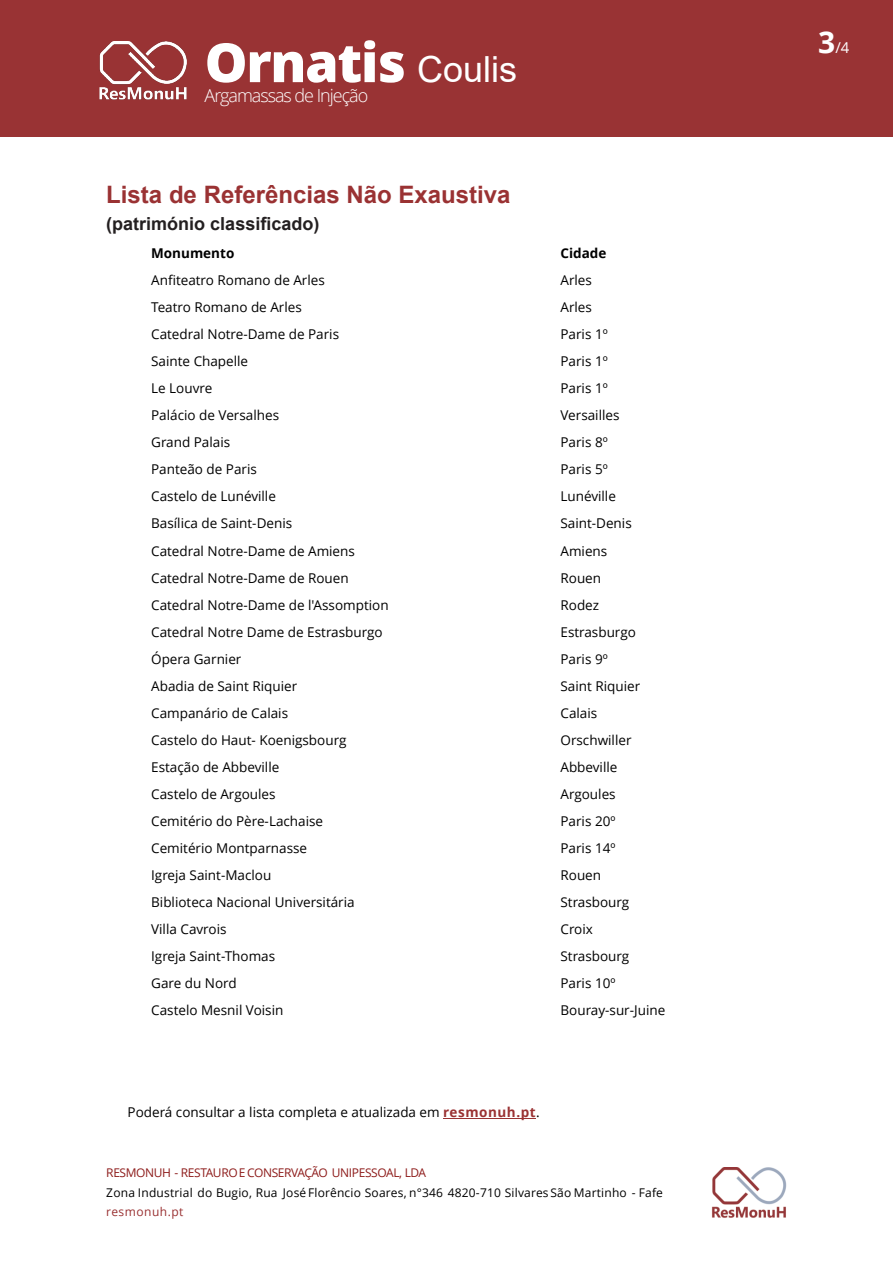
<style>
.page{position:relative;width:893px;height:1263px;background:#fff}
.page>*{position:absolute;margin:0;border:0;box-sizing:border-box;transform-origin:0 0}
.t1{font:800 54px "Open Sans";letter-spacing:-.025em;color:#fff}
.t2{font:700 24px "Arial";color:#9a3233}
.t3{font:700 18px "Arial";color:#231f20}
.t4{font:300 18px "Open Sans";letter-spacing:-.055em;color:#fff}
.t5{font:15px "Open Sans";color:#fff}
.t6{font:13.5px "Open Sans";color:#000}
.t7{font:700 13.5px "Open Sans";color:#000}
.t8{font:12px "Open Sans";letter-spacing:.015em;color:#000}
.t9{font:12px "Open Sans";letter-spacing:-.03em;color:#8d1b1a}
.t10{font:12px "Open Sans";letter-spacing:.04em;color:#9a3233}
.s1{font-family:"Arial";font-weight:400;font-size:36px}
.s2{font-weight:700;font-size:30px}
.s3{font-weight:700;color:#9a3233}
</style>
<div class="page">
<div style="left:0;top:0;width:893px;height:137px;background:#993334"></div>
<hr style="left:443px;top:1118px;width:93px;height:1px;background:#9a3233">
<img style="left:712px;top:1168px;width:75px;height:50px">
<img style="left:99px;top:41px;width:88px;height:59px">
<h1 class="t1" style="left:205px;top:41px;width:314px">Ornatis <span class="s1">Coulis</span></h1>
<p class="t5" style="left:818px;top:41px;width:33px"><span class="s2">3</span>/4</p>
<h3 class="t4" style="left:205px;top:88px;width:165px">Argamassas de Injeção</h3>
<h2 class="t2" style="left:106px;top:185px;width:406px">Lista de Referências Não Exaustiva</h2>
<h3 class="t3" style="left:106px;top:217px;width:215px">(património classificado)</h3>
<p class="t7" style="left:151px;top:248px;width:85px">Monumento</p>
<p class="t7" style="left:560px;top:248px;width:47px">Cidade</p>
<p class="t6" style="left:151px;top:275px;width:175px">Anfiteatro Romano de Arles</p>
<p class="t6" style="left:560px;top:275px;width:33px">Arles</p>
<p class="t6" style="left:151px;top:302px;width:152px">Teatro Romano de Arles</p>
<p class="t6" style="left:560px;top:302px;width:33px">Arles</p>
<p class="t6" style="left:151px;top:329px;width:189px">Catedral Notre-Dame de Paris</p>
<p class="t6" style="left:560px;top:329px;width:49px">Paris 1º</p>
<p class="t6" style="left:151px;top:356px;width:99px">Sainte Chapelle</p>
<p class="t6" style="left:560px;top:356px;width:49px">Paris 1º</p>
<p class="t6" style="left:151px;top:383px;width:63px">Le Louvre</p>
<p class="t6" style="left:560px;top:383px;width:49px">Paris 1º</p>
<p class="t6" style="left:151px;top:410px;width:129px">Palácio de Versalhes</p>
<p class="t6" style="left:560px;top:410px;width:61px">Versailles</p>
<p class="t6" style="left:151px;top:437px;width:81px">Grand Palais</p>
<p class="t6" style="left:560px;top:437px;width:49px">Paris 8º</p>
<p class="t6" style="left:151px;top:464px;width:107px">Panteão de Paris</p>
<p class="t6" style="left:560px;top:464px;width:49px">Paris 5º</p>
<p class="t6" style="left:151px;top:491px;width:126px">Castelo de Lunéville</p>
<p class="t6" style="left:560px;top:491px;width:57px">Lunéville</p>
<p class="t6" style="left:151px;top:518px;width:143px">Basílica de Saint-Denis</p>
<p class="t6" style="left:560px;top:518px;width:73px">Saint-Denis</p>
<p class="t6" style="left:151px;top:545px;width:205px">Catedral Notre-Dame de Amiens</p>
<p class="t6" style="left:560px;top:545px;width:48px">Amiens</p>
<p class="t6" style="left:151px;top:572px;width:199px">Catedral Notre-Dame de Rouen</p>
<p class="t6" style="left:560px;top:572px;width:42px">Rouen</p>
<p class="t6" style="left:151px;top:599px;width:239px">Catedral Notre-Dame de l'Assomption</p>
<p class="t6" style="left:560px;top:599px;width:40px">Rodez</p>
<p class="t6" style="left:151px;top:626px;width:233px">Catedral Notre Dame de Estrasburgo</p>
<p class="t6" style="left:560px;top:626px;width:77px">Estrasburgo</p>
<p class="t6" style="left:151px;top:653px;width:92px">Ópera Garnier</p>
<p class="t6" style="left:560px;top:653px;width:49px">Paris 9º</p>
<p class="t6" style="left:151px;top:680px;width:148px">Abadia de Saint Riquier</p>
<p class="t6" style="left:560px;top:680px;width:81px">Saint Riquier</p>
<p class="t6" style="left:151px;top:707px;width:138px">Campanário de Calais</p>
<p class="t6" style="left:560px;top:707px;width:38px">Calais</p>
<p class="t6" style="left:151px;top:734px;width:197px">Castelo do Haut- Koenigsbourg</p>
<p class="t6" style="left:560px;top:734px;width:73px">Orschwiller</p>
<p class="t6" style="left:151px;top:761px;width:130px">Estação de Abbeville</p>
<p class="t6" style="left:560px;top:761px;width:58px">Abbeville</p>
<p class="t6" style="left:151px;top:788px;width:126px">Castelo de Argoules</p>
<p class="t6" style="left:560px;top:788px;width:57px">Argoules</p>
<p class="t6" style="left:151px;top:815px;width:173px">Cemitério do Père-Lachaise</p>
<p class="t6" style="left:560px;top:815px;width:57px">Paris 20º</p>
<p class="t6" style="left:151px;top:842px;width:157px">Cemitério Montparnasse</p>
<p class="t6" style="left:560px;top:842px;width:57px">Paris 14º</p>
<p class="t6" style="left:151px;top:870px;width:122px">Igreja Saint-Maclou</p>
<p class="t6" style="left:560px;top:870px;width:42px">Rouen</p>
<p class="t6" style="left:151px;top:897px;width:205px">Biblioteca Nacional Universitária</p>
<p class="t6" style="left:560px;top:897px;width:70px">Strasbourg</p>
<p class="t6" style="left:151px;top:924px;width:77px">Villa Cavrois</p>
<p class="t6" style="left:560px;top:924px;width:34px">Croix</p>
<p class="t6" style="left:151px;top:951px;width:126px">Igreja Saint-Thomas</p>
<p class="t6" style="left:560px;top:951px;width:70px">Strasbourg</p>
<p class="t6" style="left:151px;top:978px;width:87px">Gare du Nord</p>
<p class="t6" style="left:560px;top:978px;width:57px">Paris 10º</p>
<p class="t6" style="left:151px;top:1005px;width:134px">Castelo Mesnil Voisin</p>
<p class="t6" style="left:560px;top:1005px;width:106px">Bouray-sur-Juine</p>
<p class="t6" style="left:128px;top:1107px;width:414px">Poderá consultar a lista completa e atualizada em <span class="s3">resmonuh.pt</span>.</p>
<p class="t9" style="left:106px;top:1168px;width:321px">RESMONUH - RESTAUROE CONSERVAÇÃO UNIPESSOAL, LDA</p>
<p class="t8" style="left:106px;top:1187px;width:558px">Zona Industrial do Bugio, Rua José Florêncio Soares, n°346 4820-710 Silvares São Martinho - Fafe</p>
<p class="t10" style="left:106px;top:1207px;width:79px">resmonuh.pt</p>
</div>
